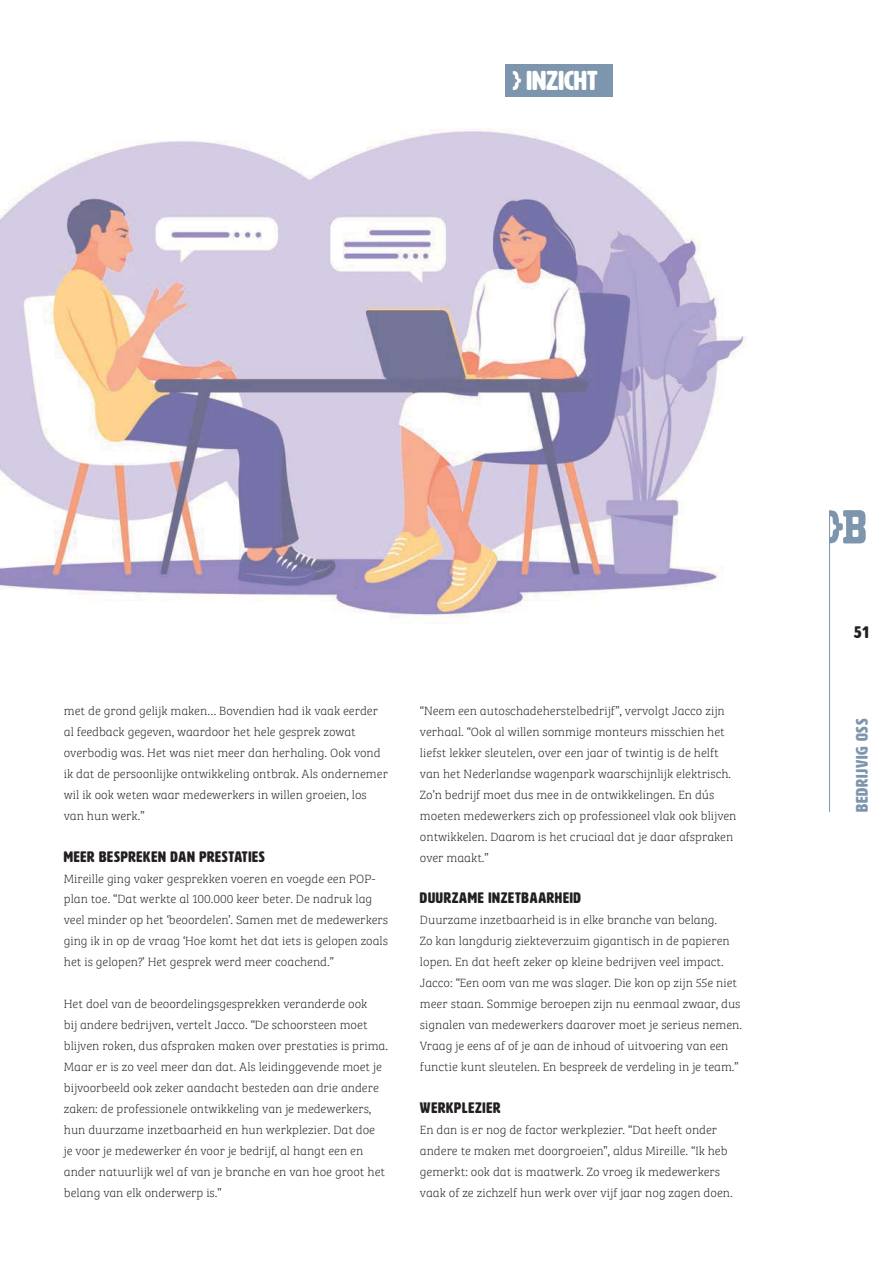
<style>
.page{position:relative;width:893px;height:1263px;background:#fff}
.page>*{position:absolute;margin:0;border:0;box-sizing:border-box;transform-origin:0 0}
.t1{font:27px "HWT Artz";color:#fff}
.t2{font:16.5px "HWT Artz";letter-spacing:.05em;color:#7d95ad}
.t3{font:16.5px "HWT Artz";color:#231f20}
.t4{font:15px "HWT Artz";letter-spacing:.05em;color:#231f20}
.t5{font:12.3px/21px "Bree Serif Th";color:#231f20}
</style>
<div class="page">
<img style="left:0;top:96px;width:747px;height:526px">
<div style="left:505px;top:64px;width:107px;height:32px;background:#7d95ad"></div>
<svg style="left:830px;top:510px;width:35px;height:33px"></svg>
<hr style="left:829px;top:510px;width:1px;height:302px;background:#7d95ad">
<h1 class="t1" style="left:512px;top:65px;width:87px">} INZICHT</h1>
<p class="t5" style="left:64px;top:701px;width:326px">met de grond gelĳk maken… Bovendien had ik vaak eerder al feedback gegeven, waardoor het hele gesprek zowat overbodig was. Het was niet meer dan herhaling. Ook vond ik dat de persoonlĳke ontwikkeling ontbrak. Als ondernemer wil ik ook weten waar medewerkers in willen groeien, los van hun werk.”</p>
<p class="t4" style="left:64px;top:848px;width:202px">MEER BESPREKEN DAN PRESTATIES</p>
<p class="t5" style="left:64px;top:869px;width:326px">Mireille ging vaker gesprekken voeren en voegde een POP&shy;plan toe. “Dat werkte al 100.000 keer beter. De nadruk lag veel minder op het ‘beoordelen’. Samen met de medewerkers ging ik in op de vraag ‘Hoe komt het dat iets is gelopen zoals het is gelopen?’ Het gesprek werd meer coachend.”</p>
<p class="t5" style="left:64px;top:995px;width:325px">Het doel van de beoordelingsgesprekken veranderde ook<br>bĳ andere bedrĳven, vertelt Jacco. “De schoorsteen moet blĳven roken, dus afspraken maken over prestaties is prima.<br>Maar er is zo veel meer dan dat. Als leidinggevende moet je bĳvoorbeeld ook zeker aandacht besteden aan drie andere zaken: de professionele ontwikkeling van je medewerkers, hun duurzame inzetbaarheid en hun werkplezier. Dat doe<br>je voor je medewerker én voor je bedrĳf, al hangt een en ander natuurlĳk wel af van je branche en van hoe groot het belang van elk onderwerp is.”</p>
<p class="t5" style="left:420px;top:701px;width:318px">“Neem een autoschadeherstelbedrĳf”, vervolgt Jacco zĳn verhaal. “Ook al willen sommige monteurs misschien het liefst lekker sleutelen, over een jaar of twintig is de helft van het Nederlandse wagenpark waarschĳnlĳk elektrisch.<br>Zo’n bedrĳf moet dus mee in de ontwikkelingen. En dús moeten medewerkers zich op professioneel vlak ook blĳven ontwikkelen. Daarom is het cruciaal dat je daar afspraken over maakt.”</p>
<p class="t4" style="left:420px;top:890px;width:162px">DUURZAME INZETBAARHEID</p>
<p class="t5" style="left:420px;top:911px;width:323px">Duurzame inzetbaarheid is in elke branche van belang.<br>Zo kan langdurig ziekteverzuim gigantisch in de papieren lopen. En dat heeft zeker op kleine bedrĳven veel impact.<br>Jacco: “Een oom van me was slager. Die kon op zĳn 55e niet meer staan. Sommige beroepen zĳn nu eenmaal zwaar, dus signalen van medewerkers daarover moet je serieus nemen.<br>Vraag je eens af of je aan de inhoud of uitvoering van een functie kunt sleutelen. En bespreek de verdeling in je team.”</p>
<p class="t4" style="left:420px;top:1099px;width:82px">WERKPLEZIER</p>
<p class="t5" style="left:420px;top:1121px;width:314px">En dan is er nog de factor werkplezier. “Dat heeft onder andere te maken met doorgroeien”, aldus Mireille. “Ik heb gemerkt: ook dat is maatwerk. Zo vroeg ik medewerkers vaak of ze zichzelf hun werk over vĳf jaar nog zagen doen.</p>
<h2 class="t3" style="left:853px;top:623px;width:16px">51</h2>
<h2 class="t2" style="left:852px;top:812px;width:95px;rotate:-90deg">BEDRIJVIG OSS</h2>
</div>
